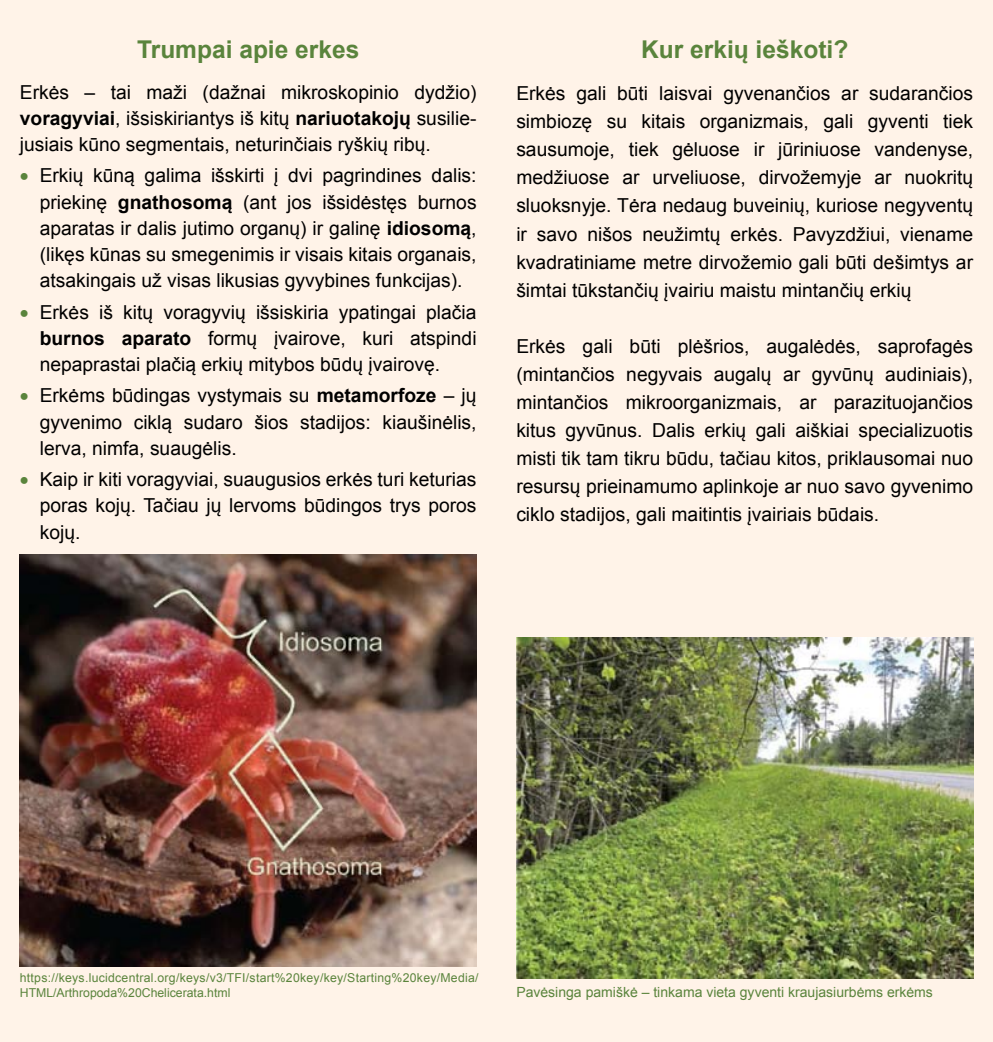
<style>
.page{position:relative;width:993px;height:1042px;background:#fff}
.page>*{position:absolute;margin:0;border:0;box-sizing:border-box;transform-origin:0 0}
.t1{font:700 24.5px "Arial";color:#5a843c}
.t2{font:19.25px/28px "Arial";color:#000;text-align:justify}
.t3{font:14px "Arial";color:#5a843c}
.t4{font:12.25px/14.7px "Arial";letter-spacing:.02em;color:#5a843c}
.s1{font-weight:700}
.s2{color:#5a843c}
</style>
<div class="page">
<div style="left:0;top:0;width:496px;height:1042px;background:#fff3e8"></div>
<div style="left:496px;top:0;width:496px;height:1042px;background:#fff3e8"></div>
<img style="left:20px;top:554px;width:456px;height:412px">
<img style="left:516px;top:638px;width:456px;height:341px">
<p class="t1" style="left:137px;top:33px;width:223px">Trumpai apie erkes</p>
<p class="t2" style="left:20px;top:79px;width:458px;line-height:26.2px">Erkės – tai maži (dažnai mikroskopinio dydžio) <span class="s1">voragyviai</span>, išsiskiriantys iš kitų <span class="s1">nariuotakojų</span> susilie&shy;jusiais kūno segmentais, neturinčiais ryškių ribų.</p>
<p class="t2" style="left:40px;top:163px;width:438px;line-height:26.2px;text-indent:-20px"><span class="s2">•</span> Erkių kūną galima išskirti į dvi pagrindines dalis: priekinę <span class="s1">gnathosomą</span> (ant jos išsidėstęs burnos aparatas ir dalis jutimo organų) ir galinę <span class="s1">idiosomą</span>, (likęs kūnas su smegenimis ir visais kitais organais, atsakingais už visas likusias gyvybines funkcijas).</p>
<p class="t2" style="left:40px;top:299px;width:438px;line-height:26.2px;text-indent:-20px"><span class="s2">•</span> Erkės iš kitų voragyvių išsiskiria ypatingai plačia <span class="s1">burnos aparato</span> formų įvairove, kuri atspindi nepaprastai plačią erkių mitybos būdų įvairovę.</p>
<p class="t2" style="left:40px;top:383px;width:438px;line-height:26.2px;text-indent:-20px"><span class="s2">•</span> Erkėms būdingas vystymais su <span class="s1">metamorfoze</span> – jų gyvenimo ciklą sudaro šios stadijos: kiaušinėlis, lerva, nimfa, suaugėlis.</p>
<p class="t2" style="left:40px;top:466px;width:438px;line-height:26.2px;text-indent:-20px"><span class="s2">•</span> Kaip ir kiti voragyviai, suaugusios erkės turi keturias poras kojų. Tačiau jų lervoms būdingos trys poros kojų.</p>
<p class="t1" style="left:641px;top:33px;width:208px">Kur erkių ieškoti?</p>
<p class="t2" style="left:516px;top:80px;width:458px">Erkės gali būti laisvai gyvenančios ar sudarančios simbiozę su kitais organizmais, gali gyventi tiek sausumoje, tiek gėluose ir jūriniuose vandenyse, medžiuose ar urveliuose, dirvožemyje ar nuokritų sluoksnyje. Tėra nedaug buveinių, kuriose negyventų ir savo nišos neužimtų erkės. Pavyzdžiui, viename kvadratiniame metre dirvožemio gali būti dešimtys ar šimtai tūkstančių įvairiu maistu mintančių erkių</p>
<p class="t2" style="left:516px;top:332px;width:458px">Erkės gali būti plėšrios, augalėdės, saprofagės (mintančios negyvais augalų ar gyvūnų audiniais), mintančios mikroorganizmais, ar parazituojančios kitus gyvūnus. Dalis erkių gali aiškiai specializuotis misti tik tam tikru būdu, tačiau kitos, priklausomai nuo resursų prieinamumo aplinkoje ar nuo savo gyvenimo ciklo stadijos, gali maitintis įvairiais būdais.</p>
<p class="t4" style="left:20px;top:970px;width:460px">https://keys.lucidcentral.org/keys/v3/TFI/start%20key/key/Starting%20key/Media/<br>HTML/Arthropoda%20Chelicerata.html</p>
<p class="t3" style="left:516px;top:983px;width:418px">Pavėsinga pamiškė – tinkama vieta gyventi kraujasiurbėms erkėms</p>
</div>
